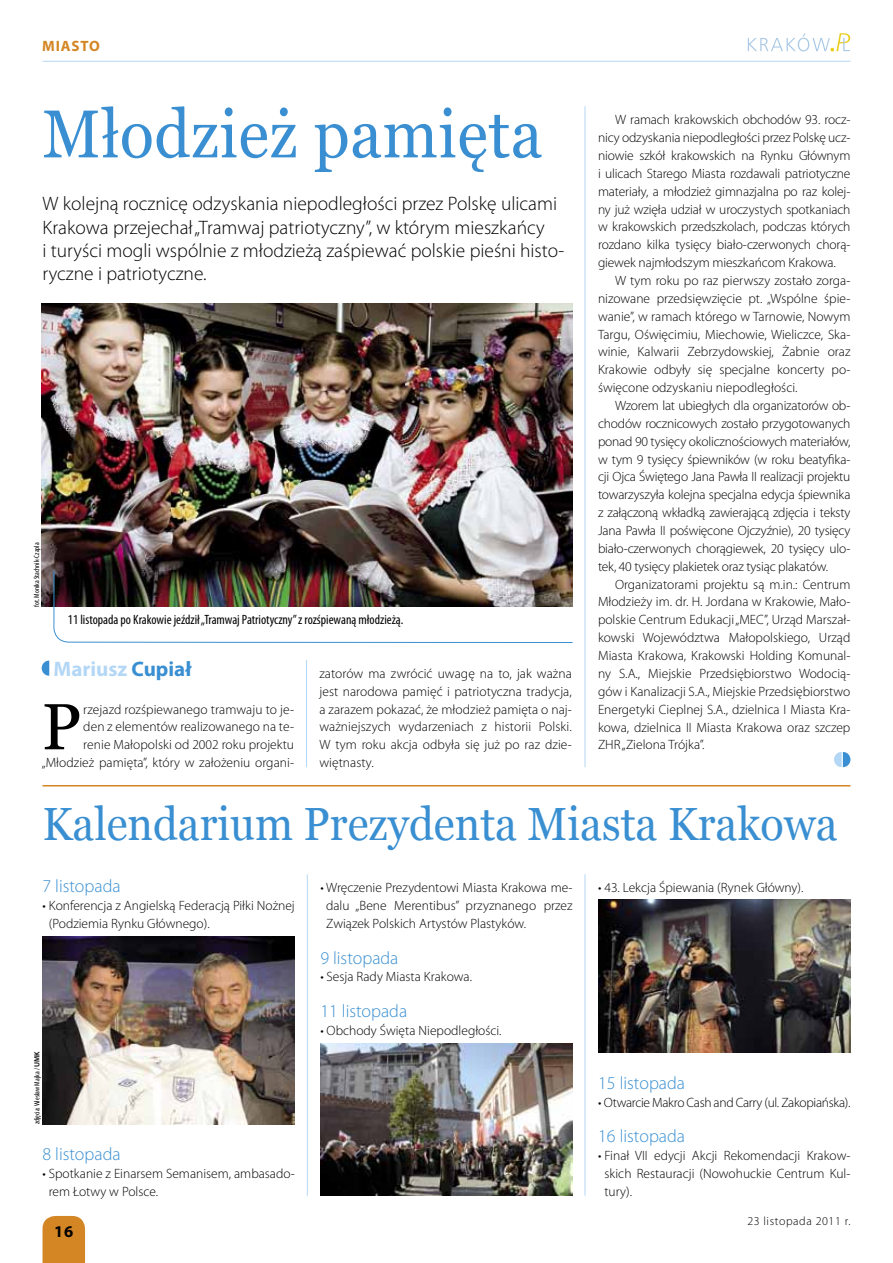
<style>
.page{position:relative;width:893px;height:1263px;background:#fff}
.page>*{position:absolute;margin:0;border:0;box-sizing:border-box;transform-origin:0 0}
.t1{font:67.5px "Georgia";letter-spacing:.01em;color:#398fd1;scale:.93 1}
.t2{font:65.1px "Georgia";color:#000}
.t3{font:46.5px "Georgia";color:#398fd1;scale:.93 1}
.t4{font:700 21px "Myriad Pro";color:#b4d7f5}
.t5{font:300 19.5px/23.4px "Myriad Pro";color:#000}
.t6{font:300 18px "Myriad Pro";color:#398fd1}
.t7{font:700 16.5px "Myriad Pro";color:#000}
.t8{font:700 15px "Myriad Pro";color:#d48625}
.t9{font:300 13.5px/17.9px "Myriad Pro";color:#000;text-align:justify}
.t10{font:condensed 13.5px "Myriad Pro";color:#000}
.t11{font:300 13.5px "Myriad Pro";letter-spacing:-.025em;color:#000}
.t12{font:300 12px "Myriad Pro";letter-spacing:.05em;color:#000}
.t13{font:condensed 7.5px "Myriad Pro";color:#000}
.s1{color:#398fd1}
.s2{font-weight:600;font-stretch:normal}
</style>
<div class="page">
<div style="left:43px;top:1216px;width:42px;height:47px;background:#d48625"></div>
<hr style="left:43px;top:61px;width:807px;height:1px;background:#b4d7f5">
<svg style="left:748px;top:33px;width:102px;height:19px"></svg>
<img style="left:42px;top:303px;width:530px;height:304px">
<svg style="left:834px;top:752px;width:16px;height:15px"></svg>
<hr style="left:585px;top:106px;width:1px;height:661px;background:#b4d7f5">
<hr style="left:306px;top:660px;width:1px;height:107px;background:#b4d7f5">
<img style="left:52px;top:570px;width:521px;height:73px">
<svg style="left:42px;top:660px;width:7px;height:16px"></svg>
<hr style="left:43px;top:785px;width:807px;height:1px;background:#d48625">
<hr style="left:585px;top:874px;width:1px;height:322px;background:#b4d7f5">
<hr style="left:307px;top:874px;width:1px;height:322px;background:#b4d7f5">
<img style="left:320px;top:1044px;width:253px;height:152px">
<img style="left:43px;top:936px;width:251px;height:188px">
<img style="left:598px;top:899px;width:252px;height:154px">
<p class="t8" style="left:42px;top:36px;width:11px">miasto</p>
<h1 class="t1" style="left:43px;top:93px;width:539px">Młodzież pamięta</h1>
<h3 class="t5" style="left:42px;top:192px;width:523px">W kolejną rocznicę odzyskania niepodległości przez Polskę ulicami Krakowa przejechał „Tramwaj patriotyczny”, w którym mieszkańcy<br>i turyści mogli wspólnie z młodzieżą zaśpiewać polskie pieśni histo&shy;ryczne i patriotyczne.</h3>
<p class="t13" style="left:32px;top:607px;width:66px;rotate:-90deg">fot. Monika Stachnik-Czapla</p>
<p class="t10" style="left:68px;top:612px;width:337px">11 listopada po Krakowie jeździł „Tramwaj Patriotyczny” z rozśpiewaną młodzieżą.</p>
<h3 class="t4" style="left:54px;top:655px;width:139px">Mariusz <span class="s1">Cupiał</span></h3>
<p class="t9" style="left:319px;top:664px;width:254px">zatorów ma zwrócić uwagę na to, jak ważna jest narodowa pamięć i patriotyczna tradycja, a zarazem pokazać, że młodzież pamięta o naj&shy;ważniejszych wydarzeniach z historii Polski.<br>W tym roku akcja odbyła się już po raz dzie&shy;więtnasty.</p>
<h2 class="t2" style="left:42px;top:687px;width:41px">P</h2>
<p class="t9" style="left:42px;top:700px;width:254px;text-align:right">rzejazd rozśpiewanego tramwaju to je-<br>den z elementów realizowanego na te-<br>renie Małopolski od 2002 roku projektu „Młodzież pamięta”, który w założeniu organi-</p>
<p class="t9" style="left:598px;top:111px;width:254px;text-indent:17px">W ramach krakowskich obchodów 93. rocz&shy;nicy odzyskania niepodległości przez Polskę ucz&shy;niowie szkół krakowskich na Rynku Głównym i ulicach Starego Miasta rozdawali patriotyczne materiały, a młodzież gimnazjalna po raz kolej&shy;ny już wzięła udział w uroczystych spotkaniach w krakowskich przedszkolach, podczas których rozdano kilka tysięcy biało-czerwonych chorą&shy;giewek najmłodszym mieszkańcom Krakowa.</p>
<p class="t9" style="left:598px;top:271px;width:254px;text-indent:17px">W tym roku po raz pierwszy zostało zorga&shy;nizowane przedsięwzięcie pt. „Wspólne śpie&shy;wanie”, w ramach którego w Tarnowie, Nowym Targu, Oświęcimiu, Miechowie, Wieliczce, Ska&shy;winie, Kalwarii Zebrzydowskiej, Żabnie oraz Krakowie odbyły się specjalne koncerty po&shy;święcone odzyskaniu niepodległości.</p>
<p class="t9" style="left:598px;top:396px;width:254px;text-indent:17px">Wzorem lat ubiegłych dla organizatorów ob&shy;chodów rocznicowych zostało przygotowanych ponad 90 tysięcy okolicznościowych materiałów, w tym 9 tysięcy śpiewników (w roku beatyfika&shy;cji Ojca Świętego Jana Pawła II realizacji projektu towarzyszyła kolejna specjalna edycja śpiewnika z załączoną wkładką zawierającą zdjęcia i teksty Jana Pawła II poświęcone Ojczyźnie), 20 tysięcy biało-czerwonych chorągiewek, 20 tysięcy ulo&shy;tek, 40 tysięcy plakietek oraz tysiąc plakatów.</p>
<p class="t9" style="left:598px;top:575px;width:254px;text-indent:17px">Organizatorami projektu są m.in.: Centrum Młodzieży im. dr. H. Jordana w Krakowie, Mało&shy;polskie Centrum Edukacji „MEC”, Urząd Marszał&shy;kowski Województwa Małopolskiego, Urząd Miasta Krakowa, Krakowski Holding Komunal&shy;ny S.A., Miejskie Przedsiębiorstwo Wodocią&shy;gów i Kanalizacji S.A., Miejskie Przedsiębiorstwo Energetyki Cieplnej S.A., dzielnica I Miasta Kra&shy;kowa, dzielnica II Miasta Krakowa oraz szczep ZHR „Zielona Trójka”.</p>
<h3 class="t3" style="left:43px;top:795px;width:856px">Kalendarium Prezydenta Miasta Krakowa</h3>
<h3 class="t6" style="left:43px;top:875px;width:80px">7 listopada</h3>
<p class="t9" style="left:49px;top:896px;width:247px;text-indent:-6px">• Konferencja z Angielską Federacją Piłki Nożnej (Podziemia Rynku Głównego).</p>
<p class="t13" style="left:32px;top:1124px;width:74px;rotate:-90deg">zdjęcia: Wiesław Majka / <span class="s2">UMK</span></p>
<h3 class="t6" style="left:43px;top:1143px;width:80px">8 listopada</h3>
<p class="t9" style="left:49px;top:1164px;width:247px;text-indent:-6px">• Spotkanie z Einarsem Semanisem, ambasado&shy;rem Łotwy w Polsce.</p>
<p class="t7" style="left:54px;top:1221px;width:21px">16</p>
<p class="t9" style="left:326px;top:879px;width:248px;text-indent:-6px">• Wręczenie Prezydentowi Miasta Krakowa me&shy;dalu „Bene Merentibus” przyznanego przez Związek Polskich Artystów Plastyków.</p>
<h3 class="t6" style="left:320px;top:947px;width:80px">9 listopada</h3>
<p class="t9" style="left:320px;top:968px;width:153px">• Sesja Rady Miasta Krakowa.</p>
<h3 class="t6" style="left:320px;top:1000px;width:88px">11 listopada</h3>
<p class="t9" style="left:320px;top:1021px;width:183px">• Obchody Święta Niepodległości.</p>
<p class="t9" style="left:598px;top:879px;width:207px">• 43. Lekcja Śpiewania (Rynek Główny).</p>
<h3 class="t6" style="left:598px;top:1072px;width:88px">15 listopada</h3>
<p class="t11" style="left:598px;top:1094px;width:254px">• Otwarcie Makro Cash and Carry (ul. Zakopiańska).</p>
<h3 class="t6" style="left:598px;top:1125px;width:88px">16 listopada</h3>
<p class="t9" style="left:604px;top:1146px;width:248px;text-indent:-6px">• Finał VII edycji Akcji Rekomendacji Krakow&shy;skich Restauracji (Nowohuckie Centrum Kul&shy;tury).</p>
<p class="t12" style="left:747px;top:1213px;width:105px">23 listopada 2011 r.</p>
</div>
